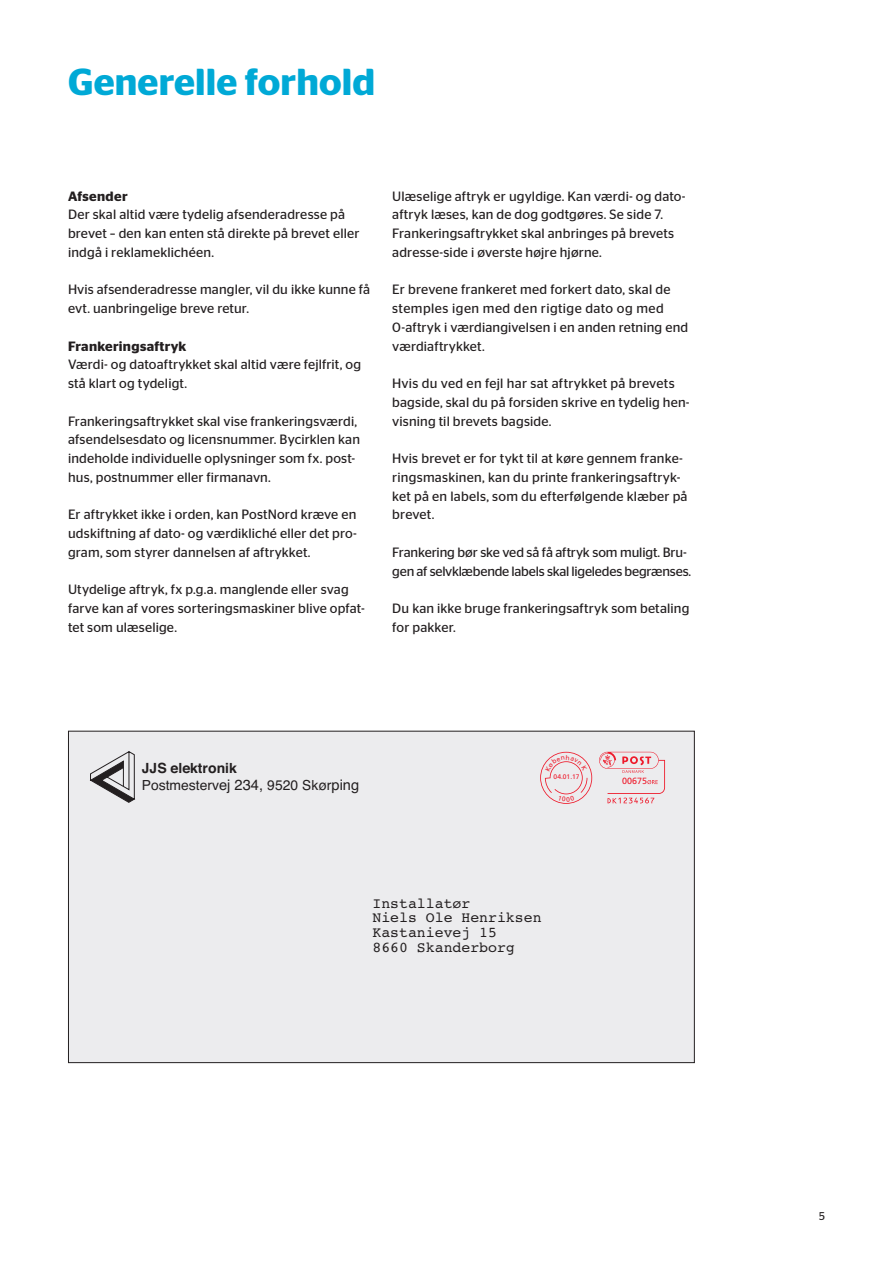
<style>
.page{position:relative;width:893px;height:1263px;background:#fff}
.page>*{position:absolute;margin:0;border:0;box-sizing:border-box;transform-origin:0 0}
.t1{font:600 37.5px "Stag Sans";letter-spacing:.005em;color:#00a9d6}
.t2{font:14.85px/14.9px "Courier";color:#231f20}
.t3{font:13.95px/16.5px "Helvetica";color:#231f20}
.Body{font:13.5px/18.8px "Stag Sans";letter-spacing:.01em;color:#231f20}
.Body-2{font:13.5px/18.8px "Stag Sans";letter-spacing:-.015em;color:#231f20}
.Body-3{font:600 13.5px "Stag Sans";letter-spacing:.025em;color:#231f20}
.t4{font:11.25px "Stag Sans";color:#231f20}
.t5{font:9px "Frutiger";color:#ee1b2c}
.t6{font:6.75px "Frutiger";color:#ee1b2c}
.s1{font-weight:700}
.s2{font-size:14.7px}
</style>
<div class="page">
<div style="left:68px;top:731px;width:626px;height:332px;background:#ececee"></div>
<svg style="left:90px;top:751px;width:45px;height:52px"></svg>
<svg style="left:599px;top:752px;width:66px;height:51px"></svg>
<svg style="left:540px;top:752px;width:52px;height:52px"></svg>
<p class="t1" style="left:68px;top:61px;width:309px">Generelle forhold</p>
<p class="Body-3" style="left:68px;top:188px;width:61px">Afsender</p>
<p class="Body" style="left:68px;top:205px;width:293px">Der skal altid være tydelig afsenderadresse på brevet – den kan enten stå direkte på brevet eller indgå i reklameklichéen.</p>
<p class="Body" style="left:68px;top:280px;width:304px">Hvis afsenderadresse mangler, vil du ikke kunne få evt. uanbringelige breve retur.</p>
<p class="Body-3" style="left:68px;top:338px;width:120px">Frankeringsaftryk</p>
<p class="Body" style="left:68px;top:355px;width:295px">Værdi- og datoaftrykket skal altid være fejlfrit, og stå klart og tydeligt.</p>
<p class="Body" style="left:68px;top:411px;width:294px">Frankeringsaftrykket skal vise frankeringsværdi, afsendelsesdato og licensnummer. Bycirklen kan indeholde individuelle oplysninger som fx. post&shy;hus, postnummer eller firmanavn.</p>
<p class="Body" style="left:68px;top:505px;width:290px;text-align:justify">Er aftrykket ikke i orden, kan PostNord kræve en udskiftning af dato- og værdikliché eller det pro&shy;gram, som styrer dannelsen af aftrykket.</p>
<p class="Body" style="left:68px;top:580px;width:298px">Utydelige aftryk, fx p.g.a. manglende eller svag farve kan af vores sorteringsmaskiner blive opfat&shy;tet som ulæselige.</p>
<p class="Body" style="left:392px;top:186px;width:295px">Ulæselige aftryk er ugyldige. Kan værdi- og dato&shy;aftryk læses, kan de dog godtgøres. Se side 7.</p>
<p class="Body" style="left:392px;top:224px;width:283px">Frankeringsaftrykket skal anbringes på brevets adresse-side i øverste højre hjørne.</p>
<p class="Body" style="left:392px;top:280px;width:297px">Er brevene frankeret med forkert dato, skal de stemples igen med den rigtige dato og med 0-aftryk i værdiangivelsen i en anden retning end værdiaftrykket.</p>
<p class="Body" style="left:392px;top:374px;width:299px">Hvis du ved en fejl har sat aftrykket på brevets bagside, skal du på forsiden skrive en tydelig hen&shy;visning til brevets bagside.</p>
<p class="Body" style="left:392px;top:449px;width:297px">Hvis brevet er for tykt til at køre gennem franke&shy;ringsmaskinen, kan du printe frankeringsaftryk&shy;ket på en labels, som du efterfølgende klæber på brevet.</p>
<p class="Body-2" style="left:392px;top:543px;width:300px">Frankering bør ske ved så få aftryk som muligt. Bru&shy;gen af selvklæbende labels skal ligeledes begrænses.</p>
<p class="Body" style="left:392px;top:599px;width:299px">Du kan ikke bruge frankeringsaftryk som betaling for pakker.</p>
<p class="t3" style="left:142px;top:760px;width:219px"><span class="s1">JJS elektronik<br></span>Postmesterv<span class="s2">ej 234,</span> 9520 Skør<span class="s2">ping</span></p>
<p class="t6" style="left:554px;top:773px;width:28px">04.01.17</p>
<p class="t5" style="left:622px;top:776px;width:26px">00675</p>
<p class="t2" style="left:372px;top:895px;width:171px">Installatør<br>Niels Ole Henriksen<br>Kastanievej 15<br>8660 Skanderborg</p>
<p class="t4" style="left:819px;top:1210px;width:7px">5</p>
</div>
